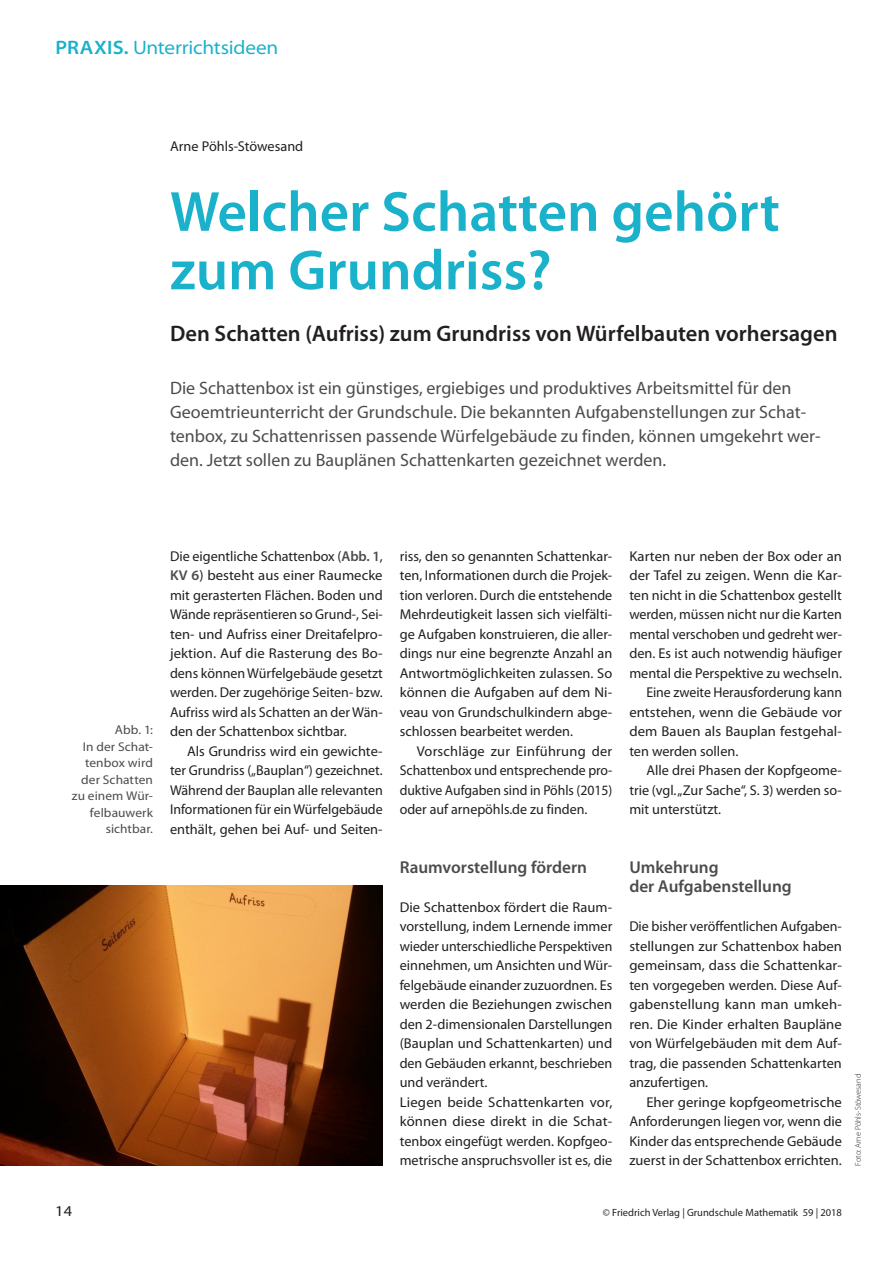
<style>
.page{position:relative;width:893px;height:1263px;background:#fff}
.page>*{position:absolute;margin:0;border:0;box-sizing:border-box;transform-origin:0 0}
.t1{font:600 57px/58.5px "Myriad Pro";color:#1ab1cb}
.t2{font:600 22.5px "Myriad Pro";color:#231f20}
.t3{font:semi-expanded 19.5px "Myriad Pro";letter-spacing:-.01em;color:#1ab1cb}
.t4{font:18px/24px "Myriad Pro";color:#4b4c4d}
.t5{font:600 17.25px/19.5px "Myriad Pro";color:#4b4c4d}
.t6{font:15px "Myriad Pro";color:#231f20;scale:1.1 1}
.t7{font:14.25px/19.5px "Myriad Pro";color:#231f20;text-align:justify}
.t8{font:12.75px/16.5px "Myriad Pro";letter-spacing:.005em;color:#4b4c4d;text-align:right;scale:1.05 1}
.t9{font:10.5px "Myriad Pro";color:#231f20}
.t10{font:300 8.25px "Myriad Pro";color:#231f20}
.s1{font-weight:600}
.s2{font-weight:600;color:#4b4c4d}
</style>
<div class="page">
<img style="left:0;top:885px;width:383px;height:280px">
<h3 class="t3" style="left:55px;top:36px;width:224px"><span class="s1">PRAXIS.</span> Unterrichtsideen</h3>
<p class="t7" style="left:170px;top:137px;width:135px">Arne Pöhls-Stöwesand</p>
<h1 class="t1" style="left:170px;top:183px;width:611px">Welcher Schatten gehört zum Grundriss?</h1>
<h2 class="t2" style="left:170px;top:321px;width:669px">Den Schatten (Aufriss) zum Grundriss von Würfelbauten vorhersagen</h2>
<p class="t4" style="left:170px;top:377px;width:652px">Die Schattenbox ist ein günstiges, ergiebiges und produktives Arbeitsmittel für den Geoemtrieunterricht der Grundschule. Die bekannten Aufgabenstellungen zur Schat&shy;tenbox, zu Schattenrissen passende Würfelgebäude zu finden, können umgekehrt wer&shy;den. Jetzt sollen zu Bauplänen Schattenkarten gezeichnet werden.</p>
<p class="t8" style="left:72px;top:722px;width:79px">Abb. 1:<br>In der Schat&shy;tenbox wird der Schatten zu einem Wür&shy;felbauwerk sichtbar.</p>
<p class="t7" style="left:170px;top:546px;width:214px">Die eigentliche Schattenbox (<span class="s2">Abb. 1</span>, <span class="s2">KV 6</span>) besteht aus einer Raumecke mit gerasterten Flächen. Boden und Wände repräsentieren so Grund-, Sei&shy;ten- und Aufriss einer Dreitafelpro&shy;jektion. Auf die Rasterung des Bo&shy;dens können Würfelgebäude gesetzt werden. Der zugehörige Seiten- bzw.<br>Aufriss wird als Schatten an der Wän&shy;den der Schattenbox sichtbar.</p>
<p class="t7" style="left:170px;top:741px;width:214px;text-indent:17px">Als Grundriss wird ein gewichte&shy;ter Grundriss („Bauplan“) gezeichnet.<br>Während der Bauplan alle relevanten Informationen für ein Würfelgebäude enthält, gehen bei Auf- und Seiten-</p>
<p class="t7" style="left:400px;top:546px;width:214px">riss, den so genannten Schattenkar&shy;ten, Informationen durch die Projek&shy;tion verloren. Durch die entstehende Mehrdeutigkeit lassen sich vielfälti&shy;ge Aufgaben konstruieren, die aller&shy;dings nur eine begrenzte Anzahl an Antwortmöglichkeiten zulassen. So können die Aufgaben auf dem Ni&shy;veau von Grundschulkindern abge&shy;schlossen bearbeitet werden.</p>
<p class="t7" style="left:400px;top:741px;width:214px;text-indent:17px">Vorschläge zur Einführung der Schattenbox und entsprechende pro&shy;duktive Aufgaben sind in Pöhls (2015) oder auf arnepöhls.de zu finden.</p>
<p class="t5" style="left:400px;top:857px;width:189px">Raumvorstellung fördern</p>
<p class="t7" style="left:400px;top:897px;width:214px;text-align:left">Die Schattenbox fördert die Raum&shy;vorstellung, indem Lernende immer wieder unterschiedliche Perspektiven einnehmen, um Ansichten und Wür&shy;felgebäude einander zuzuordnen. Es werden die Beziehungen zwischen den 2-dimensionalen Darstellungen (Bauplan und Schattenkarten) und den Gebäuden erkannt, beschrieben und verändert.<br>Liegen beide Schattenkarten vor, können diese direkt in die Schat&shy;tenbox eingefügt werden. Kopfgeo&shy;metrische anspruchsvoller ist es, die</p>
<p class="t7" style="left:629px;top:546px;width:214px">Karten nur neben der Box oder an</p>
<p class="t7" style="left:629px;top:566px;width:214px">der Tafel zu zeigen. Wenn die Kar-</p>
<p class="t7" style="left:629px;top:585px;width:214px">ten nicht in die Schattenbox gestellt</p>
<p class="t7" style="left:629px;top:605px;width:214px">werden, müssen nicht nur die Karten</p>
<p class="t7" style="left:629px;top:624px;width:214px">mental verschoben und gedreht wer-</p>
<p class="t7" style="left:629px;top:644px;width:214px">den. Es ist auch notwendig häufiger</p>
<p class="t7" style="left:629px;top:663px;width:214px">mental die Perspektive zu wechseln.</p>
<p class="t7" style="left:646px;top:683px;width:197px">Eine zweite Herausforderung kann</p>
<p class="t7" style="left:629px;top:702px;width:214px">entstehen, wenn die Gebäude vor</p>
<p class="t7" style="left:629px;top:722px;width:214px">dem Bauen als Bauplan festgehal-</p>
<p class="t7" style="left:629px;top:741px;width:110px">ten werden sollen.</p>
<p class="t7" style="left:646px;top:761px;width:197px">Alle drei Phasen der Kopfgeome-</p>
<p class="t7" style="left:629px;top:780px;width:214px">trie (vgl. „Zur Sache“, S. 3) werden so-</p>
<p class="t7" style="left:629px;top:800px;width:93px">mit unterstützt.</p>
<p class="t5" style="left:629px;top:857px;width:164px">Umkehrung<br>der Aufgabenstellung</p>
<p class="t7" style="left:629px;top:917px;width:214px">Die bisher veröffentlichen Aufgaben&shy;stellungen zur Schattenbox haben gemeinsam, dass die Schattenkar&shy;ten vorgegeben werden. Diese Auf&shy;gabenstellung kann man umkeh&shy;ren. Die Kinder erhalten Baupläne von Würfelgebäuden mit dem Auf&shy;trag, die passenden Schattenkarten anzufertigen.</p>
<p class="t7" style="left:629px;top:1092px;width:214px;text-indent:17px">Eher geringe kopfgeometrische Anforderungen liegen vor, wenn die Kinder das entsprechende Gebäude zuerst in der Schattenbox errichten.</p>
<p class="t10" style="left:854px;top:1166px;width:93px;rotate:-90deg">Foto: Arne Pöhls-Stöwesand</p>
<p class="t6" style="left:55px;top:1202px;width:17px">14</p>
<p class="t9" style="left:603px;top:1206px;width:241px">© Friedrich Verlag | Grundschule Mathematik 59 | 2018</p>
</div>
